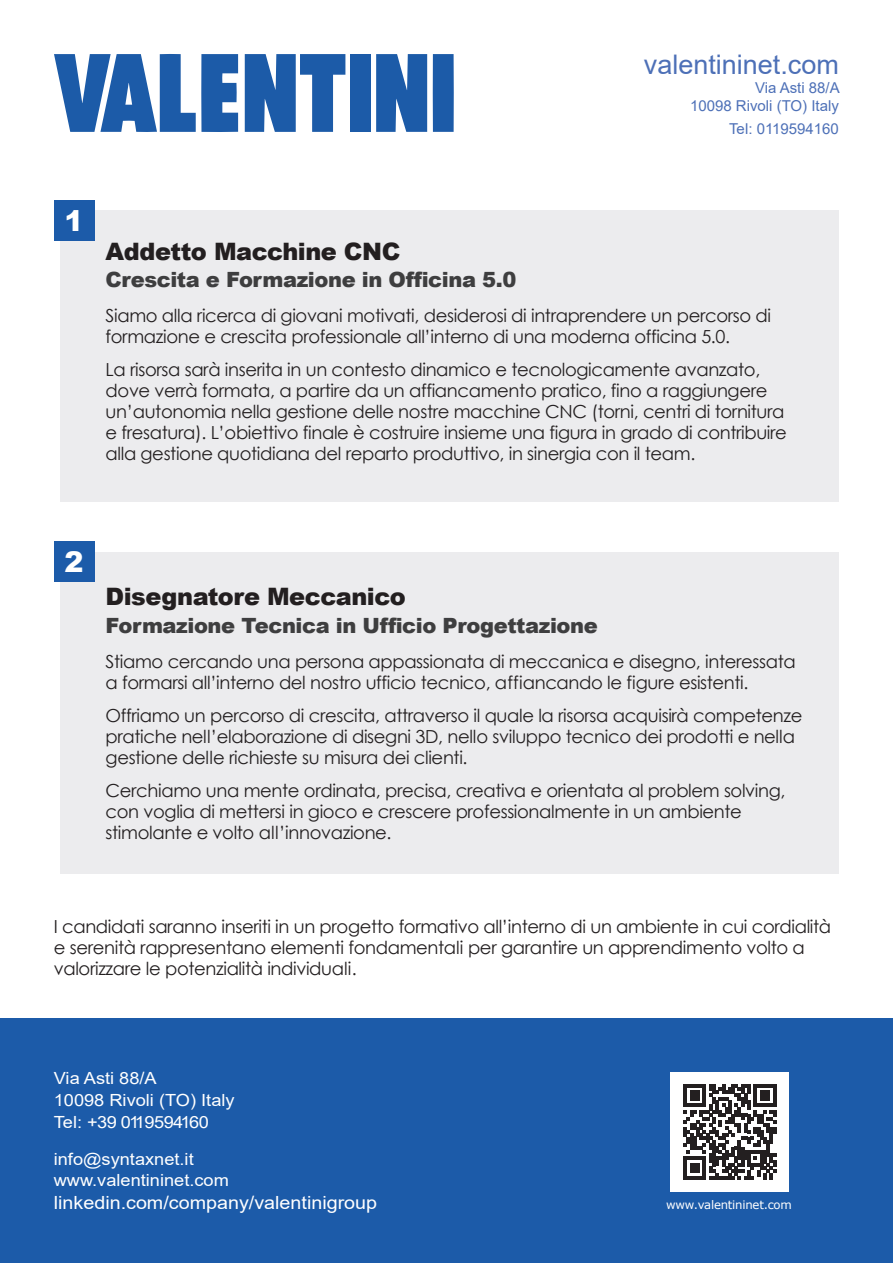
<style>
.page{position:relative;width:893px;height:1263px;background:#fff}
.page>*{position:absolute;margin:0;border:0;box-sizing:border-box;transform-origin:0 0}
.t1{font:900 28.5px "Arial";color:#fff}
.t2{font:27px "Arial";color:#4d70b7}
.t3{font:900 24px "Arial";letter-spacing:-.02em;color:#231f20}
.t4{font:900 21px "Arial";letter-spacing:-.02em;color:#3e3e3f}
.t5{font:18.15px "Arial";color:#fff;scale:1.09 1}
.t6{font:18px/21px "Century Gothic";letter-spacing:-.02em;color:#231f20}
.t7{font:16.8px "Arial";color:#fff;scale:1.09 1}
.t8{font:16.8px "Arial";letter-spacing:-.03em;color:#fff;scale:1.09 1}
.t9{font:15px "Arial";color:#4d70b7}
.t10{font:11.7px "Verdana";letter-spacing:-.02em;color:#fff}
</style>
<div class="page">
<svg style="left:376px;top:54px;width:51px;height:78px;background:#326bb0"></svg>
<svg style="left:245px;top:54px;width:100px;height:78px"></svg>
<svg style="left:54px;top:54px;width:184px;height:78px"></svg>
<svg style="left:433px;top:54px;width:21px;height:78px;background:#1f5da9"></svg>
<div style="left:350px;top:54px;width:21px;height:78px;background:#1c5ba8"></div>
<div style="left:0;top:1018px;width:893px;height:245px;background:#1c5ba9"></div>
<div style="left:671px;top:1072px;width:118px;height:120px;background:#fff"></div>
<svg style="left:684px;top:1084px;width:92px;height:96px"></svg>
<div style="left:61px;top:210px;width:778px;height:292px;background:#ececee"></div>
<div style="left:61px;top:553px;width:778px;height:321px;background:#ececee"></div>
<div style="left:54px;top:200px;width:40px;height:40px;background:#1c5ba9"></div>
<div style="left:54px;top:541px;width:40px;height:41px;background:#1c5ba9"></div>
<p class="t2" style="left:644px;top:46px;width:197px">valentininet.com</p>
<p class="t9" style="left:755px;top:78px;width:86px">Via Asti 88/A</p>
<p class="t9" style="left:690px;top:96px;width:150px">10098 Rivoli (TO) Italy</p>
<p class="t9" style="left:729px;top:118px;width:111px">Tel: 0119594160</p>
<p class="t1" style="left:65px;top:200px;width:21px">1</p>
<p class="t3" style="left:106px;top:234px;width:296px">Addetto Macchine CNC</p>
<p class="t4" style="left:106px;top:264px;width:412px">Crescita e Formazione in Officina 5.0</p>
<p class="t6" style="left:106px;top:304px;width:667px">Siamo alla ricerca di giovani motivati, desiderosi di intraprendere un percorso di formazione e crescita professionale all’interno di una moderna officina 5.0.</p>
<p class="t6" style="left:106px;top:358px;width:683px">La risorsa sarà inserita in un contesto dinamico e tecnologicamente avanzato, dove verrà formata, a partire da un affiancamento pratico, fino a raggiungere un’autonomia nella gestione delle nostre macchine CNC (torni, centri di tornitura e fresatura). L’obiettivo finale è costruire insieme una figura in grado di contribuire alla gestione quotidiana del reparto produttivo, in sinergia con il team.</p>
<p class="t1" style="left:65px;top:541px;width:21px">2</p>
<p class="t3" style="left:106px;top:579px;width:302px">Disegnatore Meccanico</p>
<p class="t4" style="left:106px;top:611px;width:494px">Formazione Tecnica in Ufficio Progettazione</p>
<p class="t6" style="left:106px;top:651px;width:692px">Stiamo cercando una persona appassionata di meccanica e disegno, interessata a formarsi all’interno del nostro ufficio tecnico, affiancando le figure esistenti.</p>
<p class="t6" style="left:106px;top:705px;width:698px">Offriamo un percorso di crescita, attraverso il quale la risorsa acquisirà competenze pratiche nell’elaborazione di disegni 3D, nello sviluppo tecnico dei prodotti e nella gestione delle richieste su misura dei clienti.</p>
<p class="t6" style="left:106px;top:780px;width:681px">Cerchiamo una mente ordinata, precisa, creativa e orientata al problem solving, con voglia di mettersi in gioco e crescere professionalmente in un ambiente stimolante e volto all’innovazione.</p>
<p class="t6" style="left:54px;top:916px;width:779px">I candidati saranno inseriti in un progetto formativo all’interno di un ambiente in cui cordialità e serenità rappresentano elementi fondamentali per garantire un apprendimento volto a valorizzare le potenzialità individuali.</p>
<p class="t7" style="left:54px;top:1067px;width:96px">Via Asti 88/A</p>
<p class="t7" style="left:54px;top:1089px;width:167px">10098 Rivoli (TO) Italy</p>
<p class="t8" style="left:54px;top:1110px;width:144px">Tel: +39 0119594160</p>
<p class="t7" style="left:54px;top:1147px;width:130px">info@syntaxnet.it</p>
<p class="t7" style="left:54px;top:1168px;width:162px">www.valentininet.com</p>
<p class="t5" style="left:54px;top:1190px;width:298px">linkedin.com/company/valentinigroup</p>
<p class="t10" style="left:666px;top:1196px;width:127px">www.valentininet.com</p>
</div>
